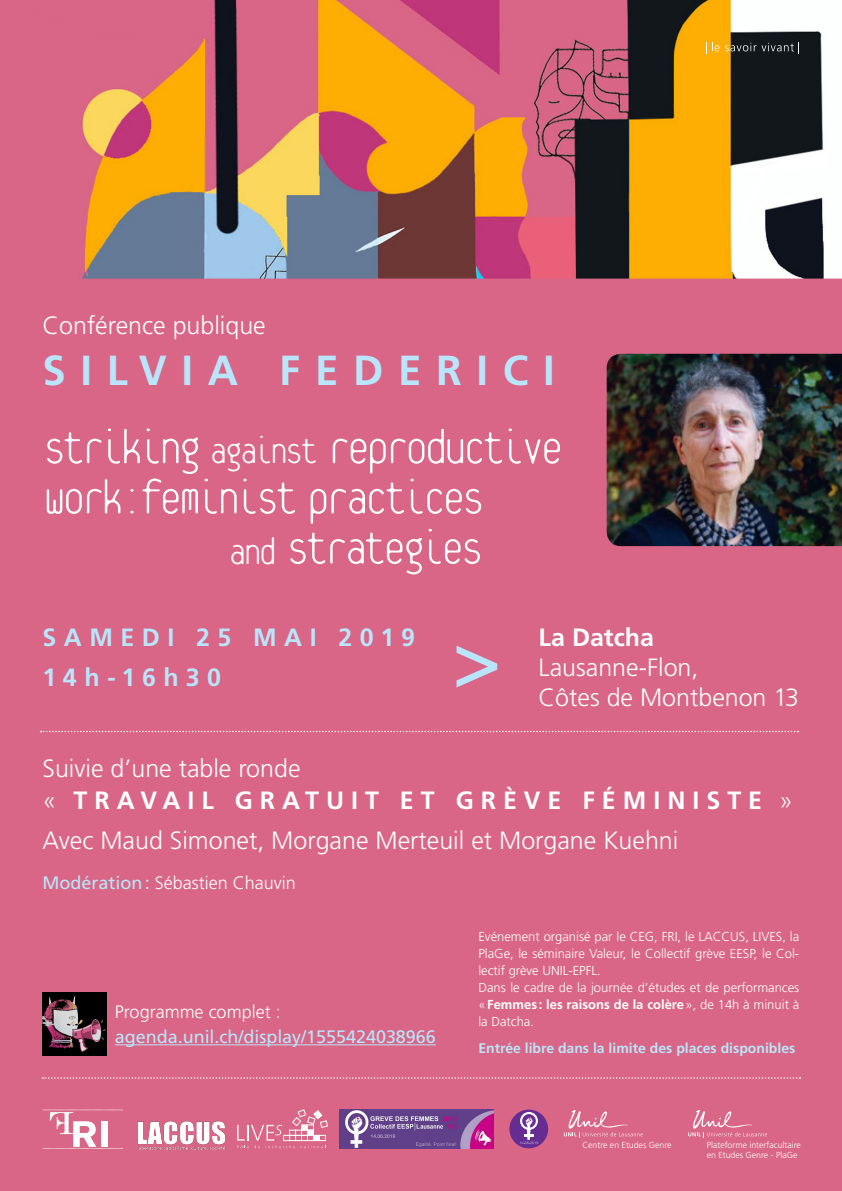
<style>
.page{position:relative;width:842px;height:1191px;background:#fff}
.page>*{position:absolute;margin:0;border:0;box-sizing:border-box;transform-origin:0 0}
.t1{font:80px "Frutiger LT Std";color:#b9e5fa}
.t2{font:100 52px/50.2px "Platelet";letter-spacing:-.09em;color:#fff}
.t3{font:700 42px "Frutiger LT Std";letter-spacing:.35em;color:#b9e5fa}
.t4{font:300 25px "Frutiger LT Std";color:#fff}
.t5{font:700 25px "Frutiger LT Std";letter-spacing:.28em;color:#fff}
.t6{font:700 25px "Frutiger LT Std";letter-spacing:.3em;color:#b9e5fa}
.t7{font:700 25px "Frutiger LT Std";color:#fff}
.t8{font:300 18px "Frutiger LT Std";color:#fff}
.t9{font:18px "Frutiger LT Std";color:#b9e5fa}
.t10{font:700 14px "Frutiger LT Std";color:#b9e5fa}
.t11{font:300 13px/17px "Frutiger LT Std";color:#fff;text-align:justify}
.t12{font:300 8.7px/10px "Frutiger LT Std";color:#fff}
.s1{font-size:40.7px}
.s2{font-weight:300}
.s3{font-weight:400;color:#b9e5fa}
.s4{font-weight:700}
</style>
<div class="page">
<img style="left:0;top:0;width:842px;height:1191px">
<hr style="left:115px;top:1044px;width:321px;height:1px;background:#b9e5fa">
<img style="left:607px;top:354px;width:235px;height:192px">
<img style="left:137px;top:1121px;width:88px;height:29px">
<img style="left:43px;top:992px;width:63px;height:63px">
<svg style="left:688px;top:1110px;width:79px;height:27px;background:#dd7895"></svg>
<svg style="left:41px;top:731px;width:757px;height:1px"></svg>
<svg style="left:43px;top:1077px;width:757px;height:1px"></svg>
<svg style="left:237px;top:1109px;width:91px;height:39px;background:#df7f9a"></svg>
<svg style="left:42px;top:1109px;width:82px;height:40px"></svg>
<div style="left:509px;top:1109px;width:39px;height:39px;background:#652d91;border-radius:50%"></div>
<div style="left:520px;top:1112px;width:18px;height:17px;border:2px solid #fff;border-radius:50%"></div>
<svg style="left:520px;top:1116px;width:18px;height:28px"></svg>
<svg style="left:564px;top:1110px;width:79px;height:27px;background:#dd7895"></svg>
<svg style="left:706px;top:43px;width:13px;height:11px"></svg>
<svg style="left:725px;top:43px;width:74px;height:11px"></svg>
<img style="left:340px;top:1109px;width:154px;height:39px">
<p class="t4" style="left:43px;top:311px;width:225px">Conférence publique</p>
<p class="t3" style="left:43px;top:345px;width:514px">SILVIA FEDERICI</p>
<p class="t2" style="left:43px;top:425px;width:523px">striking <span class="s1">against</span> reproductive work:feminist practices</p>
<p class="t2" style="left:228px;top:526px;width:257px"><span class="s1">and</span> strategies</p>
<p class="t6" style="left:43px;top:622px;width:374px">SAMEDI 25 MAI 2019</p>
<p class="t6" style="left:43px;top:662px;width:180px">14h-16h30</p>
<p class="t1" style="left:453px;top:612px;width:49px">&gt;</p>
<p class="t7" style="left:539px;top:622px;width:117px">La Datcha</p>
<p class="t4" style="left:539px;top:653px;width:161px">Lausanne-Flon,</p>
<p class="t4" style="left:539px;top:683px;width:262px">Côtes de Montbenon 13</p>
<p class="t4" style="left:43px;top:753px;width:259px">Suivie d’une table ronde</p>
<p class="t5" style="left:43px;top:785px;width:752px"><span class="s2">«</span> TRAVAIL GRATUIT ET GRÈVE FÉMINISTE <span class="s2">»</span></p>
<p class="t4" style="left:43px;top:825px;width:637px">Avec Maud Simonet, Morgane Merteuil et Morgane Kuehni</p>
<p class="t8" style="left:43px;top:872px;width:255px"><span class="s3">Modération:</span> Sébastien Chauvin</p>
<p class="t8" style="left:115px;top:1001px;width:167px">Programme complet :</p>
<p class="t9" style="left:115px;top:1026px;width:322px">agenda.unil.ch/display/1555424038966</p>
<p class="t11" style="left:478px;top:928px;width:322px">Evénement organisé par le CEG, FRI, le LACCUS, LIVES, la PlaGe, le séminaire Valeur, le Collectif grève EESP, le Col&shy;lectif grève UNIL-EPFL.</p>
<p class="t11" style="left:478px;top:979px;width:322px">Dans le cadre de la journée d’études et de performances «<span class="s4">Femmes : les raisons de la colère</span>», de 14h à minuit à la Datcha.</p>
<p class="t10" style="left:478px;top:1039px;width:318px">Entrée libre dans la limite des places disponibles</p>
<p class="t12" style="left:582px;top:1140px;width:91px">Centre en Etudes Genre</p>
<p class="t12" style="left:707px;top:1140px;width:96px">Plateforme interfacultaire en Etudes Genre - PlaGe</p>
</div>
